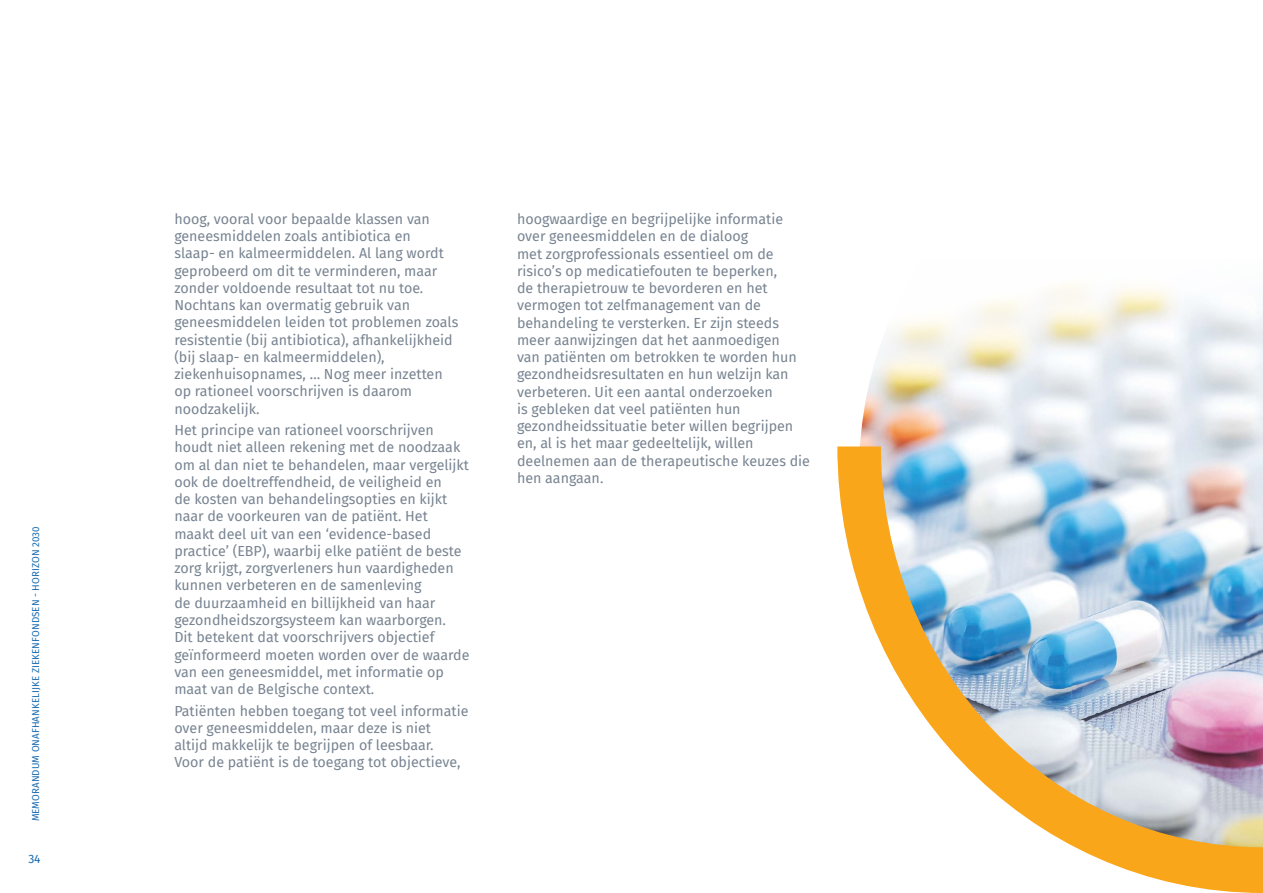
<style>
.page{position:relative;width:1263px;height:893px;background:#fff}
.page>*{position:absolute;margin:0;border:0;box-sizing:border-box;transform-origin:0 0}
.t1{font:14.25px/17.2px "Fira Sans";color:#788491}
.t2{font:12px "Fira Sans";color:#196bb0}
.t3{font:9.75px "Fira Sans";letter-spacing:.01em;color:#196bb0}
</style>
<div class="page">
<img style="left:860px;top:284px;width:403px;height:162px">
<img style="left:837px;top:446px;width:426px;height:447px">
<p class="t3" style="left:28px;top:821px;width:297px;rotate:-90deg">MEMORANDUM ONAFHANKELIJKE ZIEKENFONDSEN - HORIZON 2030</p>
<p class="t2" style="left:28px;top:850px;width:14px">34</p>
<p class="t1" style="left:174px;top:210px;width:286px">hoog, vooral voor bepaalde klassen van geneesmiddelen zoals antibiotica en<br>slaap- en kalmeermiddelen. Al lang wordt geprobeerd om dit te verminderen, maar zonder voldoende resultaat tot nu toe.<br>Nochtans kan overmatig gebruik van geneesmiddelen leiden tot problemen zoals resistentie (bij antibiotica), afhankelijkheid (bij slaap- en kalmeermiddelen), ziekenhuisopnames, … Nog meer inzetten op rationeel voorschrijven is daarom noodzakelijk.</p>
<p class="t1" style="left:174px;top:421px;width:297px">Het principe van rationeel voorschrijven houdt niet alleen rekening met de noodzaak om al dan niet te behandelen, maar vergelijkt ook de doeltreffendheid, de veiligheid en<br>de kosten van behandelingsopties en kijkt naar de voorkeuren van de patiënt. Het maakt deel uit van een ‘evidence-based practice’ (EBP), waarbij elke patiënt de beste zorg krijgt, zorgverleners hun vaardigheden kunnen verbeteren en de samenleving<br>de duurzaamheid en billijkheid van haar gezondheidszorgsysteem kan waarborgen.<br>Dit betekent dat voorschrijvers objectief geïnformeerd moeten worden over de waarde van een geneesmiddel, met informatie op maat van de Belgische context.</p>
<p class="t1" style="left:174px;top:702px;width:296px">Patiënten hebben toegang tot veel informatie over geneesmiddelen, maar deze is niet<br>altijd makkelijk te begrijpen of leesbaar.<br>Voor de patiënt is de toegang tot objectieve,</p>
<p class="t1" style="left:517px;top:210px;width:294px">hoogwaardige en begrijpelijke informatie over geneesmiddelen en de dialoog<br>met zorgprofessionals essentieel om de risico’s op medicatiefouten te beperken,<br>de therapietrouw te bevorderen en het vermogen tot zelfmanagement van de behandeling te versterken. Er zijn steeds meer aanwijzingen dat het aanmoedigen<br>van patiënten om betrokken te worden hun gezondheidsresultaten en hun welzijn kan verbeteren. Uit een aantal onderzoeken<br>is gebleken dat veel patiënten hun gezondheidssituatie beter willen begrijpen en, al is het maar gedeeltelijk, willen deelnemen aan de therapeutische keuzes die hen aangaan.</p>
</div>
